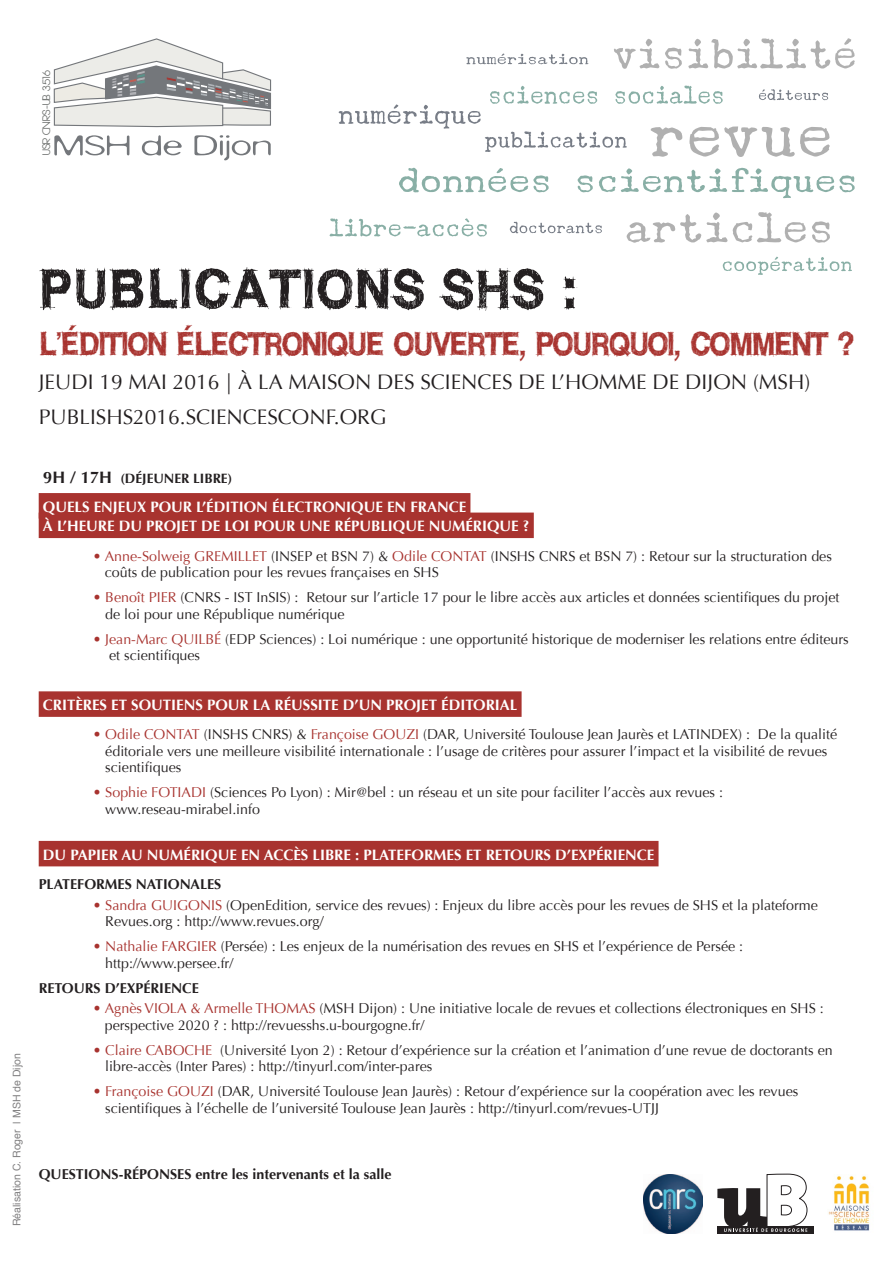
<style>
.page{position:relative;width:893px;height:1263px;background:#fff}
.page>*{position:absolute;margin:0;border:0;box-sizing:border-box;transform-origin:0 0}
.t1{font:52.5px "WCROUGHTRAD Bta";color:#231f20}
.t2{font:31.5px "WCROUGHTRAD Bta";letter-spacing:-.07em;color:#a8332f;scale:.95 1}
.t3{font:21px "Optima";color:#231f20}
.t4{font:700 15px/19.5px "Optima";color:#fff}
.t5{font:14.25px/16.5px "Optima";color:#231f20}
.t6{font:700 14.25px "Optima";color:#231f20}
.t7{font:700 13.5px "Optima";color:#231f20}
.t8{font:10.5px "Helvetica";color:#818081}
.t9{font:700 10.35px "Hasteristico";color:#686b69;scale:1.09 1}
.s1{font-size:16.5px}
.s2{color:#a8332f}
</style>
<div class="page">
<svg style="left:54px;top:135px;width:75px;height:21px"></svg>
<svg style="left:142px;top:135px;width:40px;height:20px"></svg>
<svg style="left:194px;top:135px;width:77px;height:25px"></svg>
<svg style="left:53px;top:38px;width:218px;height:89px"></svg>
<div style="left:717px;top:1226px;width:97px;height:8px;background:#231f20"></div>
<svg style="left:717px;top:1174px;width:91px;height:58px"></svg>
<img style="left:644px;top:1174px;width:59px;height:59px">
<img style="left:828px;top:1176px;width:42px;height:55px">
<div style="left:39px;top:493px;width:431px;height:26px;background:#a8332f"></div>
<div style="left:39px;top:513px;width:495px;height:25px;background:#a8332f"></div>
<div style="left:39px;top:691px;width:483px;height:26px;background:#a8332f"></div>
<div style="left:39px;top:841px;width:619px;height:25px;background:#a8332f"></div>
<svg style="left:723px;top:257px;width:129px;height:18px"></svg>
<svg style="left:466px;top:54px;width:122px;height:10px"></svg>
<svg style="left:614px;top:38px;width:241px;height:31px"></svg>
<svg style="left:330px;top:218px;width:157px;height:19px"></svg>
<svg style="left:399px;top:168px;width:456px;height:30px"></svg>
<svg style="left:627px;top:212px;width:203px;height:31px"></svg>
<svg style="left:339px;top:86px;width:491px;height:71px"></svg>
<svg style="left:510px;top:222px;width:92px;height:11px"></svg>
<p class="t9" style="left:40px;top:155px;width:80px;rotate:-90deg">USR CNRS-UB 3516</p>
<p class="t1" style="left:39px;top:256px;width:541px">PUBLICATIONS SHS :</p>
<p class="t2" style="left:39px;top:324px;width:861px">L’ÉDITION ÉLECTRONIQUE OUVERTE, POURQUOI, COMMENT ?</p>
<p class="t3" style="left:39px;top:369px;width:773px">JEUDI 19 MAI 2016 | À LA MAISON DES SCIENCES DE L’HOMME DE DIJON (MSH)</p>
<p class="t3" style="left:39px;top:405px;width:349px">PUBLISHS2016.SCIENCESCONF.ORG</p>
<p class="t8" style="left:9px;top:1226px;width:175px;rotate:-90deg">Réalisation C. Roger | MSH de Dijon</p>
<p class="t7" style="left:43px;top:470px;width:190px"><span class="s1">9H / 17H</span> (DÉJEUNER LIBRE)</p>
<p class="t4" style="left:43px;top:497px;width:488px">QUELS ENJEUX POUR L’ÉDITION ÉLECTRONIQUE EN FRANCE<br>À L’HEURE DU PROJET DE LOI POUR UNE RÉPUBLIQUE NUMÉRIQUE ?</p>
<p class="t5" style="left:105px;top:548px;width:729px;text-indent:-12px"><span class="s2">• Anne-Solweig GREMILLET</span> (INSEP et BSN 7) &amp; <span class="s2">Odile CONTAT</span> (INSHS CNRS et BSN 7) : Retour sur la structuration des coûts de publication pour les revues françaises en SHS</p>
<p class="t5" style="left:105px;top:589px;width:736px;text-indent:-13px"><span class="s2">• Benoît PIER</span> (CNRS - IST InSIS) : Retour sur l’article 17 pour le libre accès aux articles et données scientifiques du projet de loi pour une République numérique</p>
<p class="t5" style="left:109px;top:631px;width:741px;text-indent:-16px"><span class="s2">• Jean-Marc QUILBÉ</span> (EDP Sciences) : Loi numérique : une opportunité historique de moderniser les relations entre éditeurs et scientifiques</p>
<p class="t4" style="left:43px;top:695px;width:476px">CRITÈRES ET SOUTIENS POUR LA RÉUSSITE D’UN PROJET ÉDITORIAL</p>
<p class="t5" style="left:105px;top:726px;width:733px;text-indent:-13px"><span class="s2">• Odile CONTAT</span> (INSHS CNRS) &amp; <span class="s2">Françoise GOUZI</span> (DAR, Université Toulouse Jean Jaurès et LATINDEX) : De la qualité éditoriale vers une meilleure visibilité internationale : l’usage de critères pour assurer l’impact et la visibilité de revues scientifiques</p>
<p class="t5" style="left:105px;top:784px;width:619px;text-indent:-13px"><span class="s2">• Sophie FOTIADI</span> (Sciences Po Lyon) : Mir@bel : un réseau et un site pour faciliter l’accès aux revues : www.reseau-mirabel.info</p>
<p class="t4" style="left:43px;top:845px;width:613px">DU PAPIER AU NUMÉRIQUE EN ACCÈS LIBRE : PLATEFORMES ET RETOURS D’EXPÉRIENCE</p>
<p class="t6" style="left:39px;top:876px;width:184px">PLATEFORMES NATIONALES</p>
<p class="t5" style="left:105px;top:897px;width:714px;text-indent:-13px"><span class="s2">• Sandra GUIGONIS</span> (OpenEdition, service des revues) : Enjeux du libre accès pour les revues de SHS et la plateforme<br>Revues.org : http://www.revues.org/</p>
<p class="t5" style="left:105px;top:938px;width:639px;text-indent:-13px"><span class="s2">• Nathalie FARGIER</span> (Persée) : Les enjeux de la numérisation des revues en SHS et l’expérience de Persée : http://www.persee.fr/</p>
<p class="t6" style="left:39px;top:979px;width:162px">RETOURS D’EXPÉRIENCE</p>
<p class="t5" style="left:105px;top:1000px;width:720px;text-indent:-12px"><span class="s2">• Agnès VIOLA &amp; Armelle THOMAS</span> (MSH Dijon) : Une initiative locale de revues et collections électroniques en SHS : perspective 2020 ? : http://revuesshs.u-bourgogne.fr/</p>
<p class="t5" style="left:105px;top:1042px;width:729px;text-indent:-13px"><span class="s2">• Claire CABOCHE</span> (Université Lyon 2) : Retour d’expérience sur la création et l’animation d’une revue de doctorants en libre-accès (Inter Pares) : http://tinyurl.com/inter-pares</p>
<p class="t5" style="left:105px;top:1083px;width:694px;text-indent:-13px"><span class="s2">• Françoise GOUZI</span> (DAR, Université Toulouse Jean Jaurès) : Retour d’expérience sur la coopération avec les revues scientifiques à l’échelle de l’université Toulouse Jean Jaurès : http://tinyurl.com/revues-UTJJ</p>
<p class="t6" style="left:39px;top:1166px;width:354px">QUESTIONS-RÉPONSES entre les intervenants et la salle</p>
</div>
